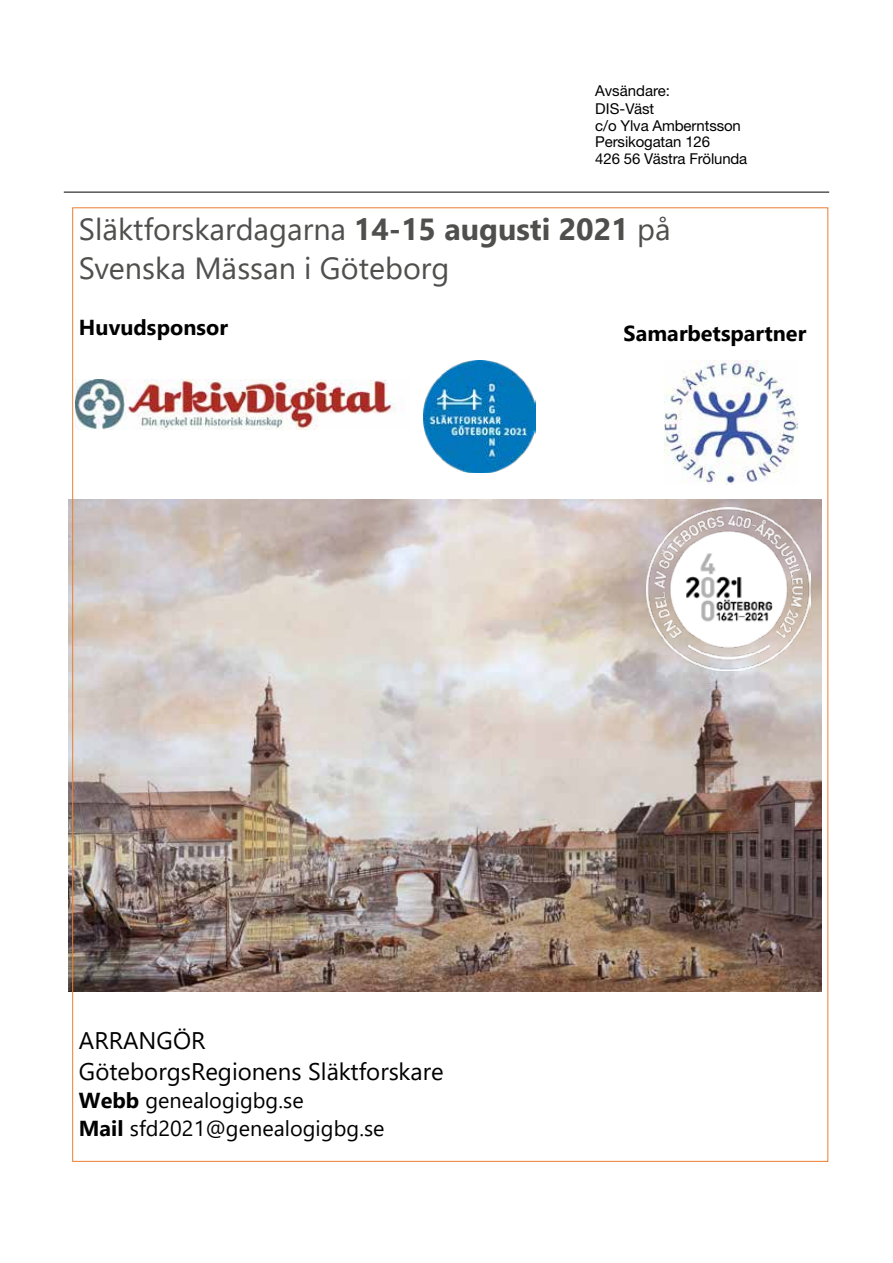
<style>
.page{position:relative;width:893px;height:1263px;background:#fff}
.page>*{position:absolute;margin:0;border:0;box-sizing:border-box;transform-origin:0 0}
.t1{font:30.45px/38.8px "Segoe UI";color:#4f4f4e}
.t2{font:24px/30.3px "Segoe UI";color:#000001}
.t3{font:21.6px/27.6px "Segoe UI";color:#000001}
.t4{font:700 21.6px "Segoe UI";color:#000001}
.t5{font:15px/16.5px "Helvetica Neue LT Std";letter-spacing:-.01em;color:#000001}
.s1{font-weight:700}
</style>
<div class="page">
<img style="left:76px;top:379px;width:328px;height:50px">
<img style="left:423px;top:361px;width:112px;height:111px">
<img style="left:664px;top:361px;width:133px;height:123px">
<img style="left:69px;top:499px;width:752px;height:493px">
<img style="left:647px;top:507px;width:163px;height:163px">
<hr style="left:64px;top:192px;width:765px;height:1px;background:#000001">
<p class="t5" style="left:595px;top:82px;width:76px;line-height:18px">Avsändare:<br>DIS-Väst</p>
<p class="t5" style="left:595px;top:117px;width:154px">c/o Ylva Amberntsson<br>Persikogatan 126<br>426 56 Västra Frölunda</p>
<h1 class="t1" style="left:79px;top:207px;width:593px">Släktforskardagarna <span class="s1">14-15 augusti 2021</span> på<br>Svenska Mässan i Göteborg</h1>
<h3 class="t4" style="left:79px;top:307px;width:151px">Huvudsponsor</h3>
<h3 class="t4" style="left:623px;top:313px;width:184px">Samarbetspartner</h3>
<h2 class="t2" style="left:79px;top:1023px;width:366px">ARRANGÖR<br>GöteborgsRegionens Släktforskare</h2>
<h3 class="t3" style="left:79px;top:1084px;width:307px"><span class="s1">Webb</span> genealogigbg.se<br><span class="s1">Mail</span> sfd2021@genealogigbg.se</h3>
</div>
